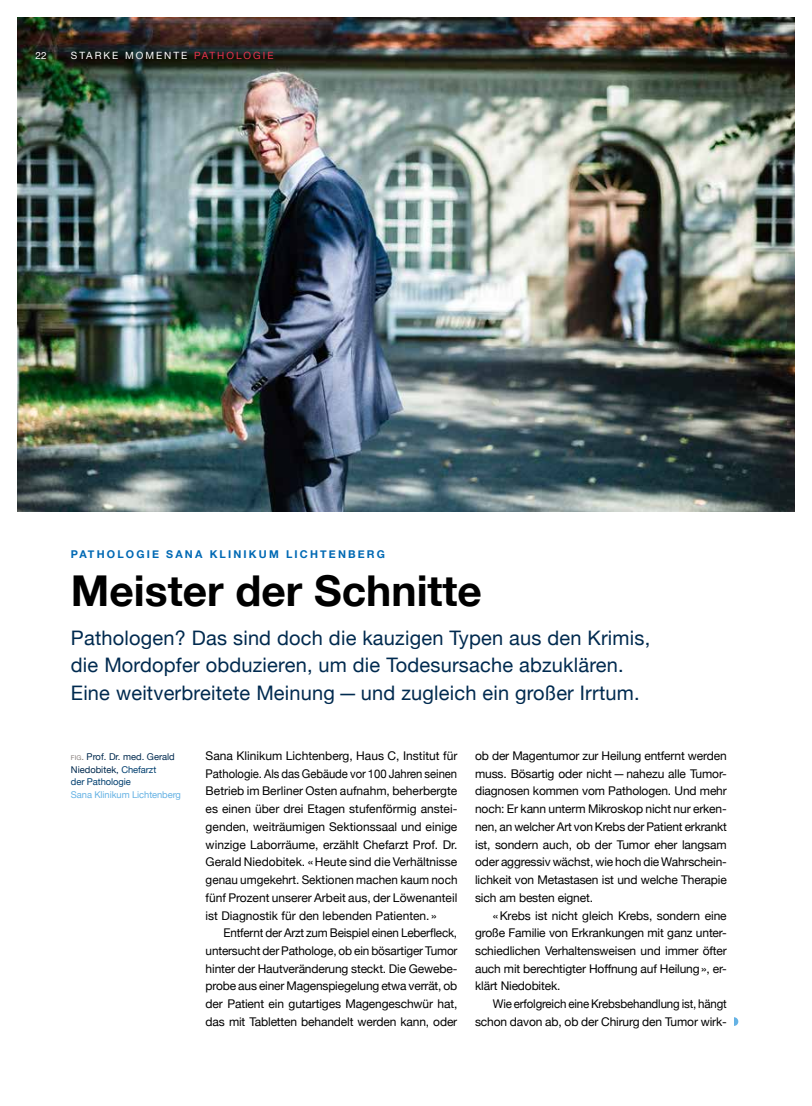
<style>
.page{position:relative;width:812px;height:1106px;background:#fff}
.page>*{position:absolute;margin:0;border:0;box-sizing:border-box;transform-origin:0 0}
.t1{font:700 42.5px "Helvetica Neue";color:#000}
.t2{font:20px/27.5px "Helvetica Neue";letter-spacing:.01em;color:#002a4f}
.t3{font:12px/17.8px "Helvetica Neue";letter-spacing:-.015em;color:#000;text-align:justify}
.t4{font:12px/17.8px "Helvetica Neue";letter-spacing:-.015em;color:#000;text-align:right;scale:.96 1}
.t5{font:700 10.75px "Helvetica Neue";letter-spacing:.2em;color:#0069b4}
.t6{font:10px "Helvetica Neue";letter-spacing:.2em;color:#fff}
.t7{font:9.38px/12.5px "Helvetica Neue";letter-spacing:-.005em;color:#002a4f}
.t8{font:9.38px "Helvetica Neue";letter-spacing:-.01em;color:#65b2e4}
.s1{color:#e7324b}
.s2{font-size:6.5px;color:#857c78}
.s3{color:#857c78}
.s4{color:#003f6f}
</style>
<div class="page">
<img style="left:18px;top:18px;width:776px;height:494px">
<svg style="left:734px;top:1017px;width:4px;height:8px"></svg>
<p class="t6" style="left:35px;top:48px;width:13px">22</p>
<p class="t6" style="left:71px;top:48px;width:204px">STARKE MOMENTE <span class="s1">PATHOLOGIE</span></p>
<p class="t5" style="left:71px;top:545px;width:315px">PATHOLOGIE SANA KLINIKUM LICHTENBERG</p>
<h1 class="t1" style="left:71px;top:558px;width:412px">Meister der Schnitte</h1>
<h2 class="t2" style="left:71px;top:625px;width:580px">Pathologen? Das sind doch die kauzigen Typen aus den Krimis, die Mordopfer obduzieren, um die Todesursache abzuklären.<br>Eine weitverbreitete Meinung—und zugleich ein großer Irrtum.</h2>
<p class="t7" style="left:71px;top:751px;width:105px"><span class="s2">fig</span><span class="s3">.</span> Prof. Dr. med. Gerald<br>Niedobitek, <span class="s4">Chefarzt<br>der Pathologie</span></p>
<p class="t8" style="left:71px;top:787px;width:111px">Sana Klinikum Lichtenberg</p>
<p class="t3" style="left:206px;top:747px;width:253px">Sana Klinikum Lichtenberg, Haus C, Institut für Pathologie. Als das Gebäude vor 100 Jahren seinen Betrieb im Berliner Osten aufnahm, beherbergte es einen über drei Etagen stufenförmig anstei&shy;genden, weiträumigen Sektionssaal und einige winzige Laborräume, erzählt Chefarzt Prof. Dr.<br>Gerald Niedobitek. «Heute sind die Verhältnisse genau umgekehrt. Sektionen machen kaum noch fünf Prozent unserer Arbeit aus, der Löwenanteil ist Diagnostik für den lebenden Patienten. »</p>
<p class="t3" style="left:206px;top:924px;width:253px;text-indent:18px">Entfernt der Arzt zum Beispiel einen Leberfleck, untersucht der Pathologe, ob ein bösartiger Tumor hinter der Hautveränderung steckt. Die Gewebe&shy;probe aus einer Magenspiegelung etwa verrät, ob der Patient ein gutartiges Magengeschwür hat, das mit Tabletten behandelt werden kann, oder</p>
<p class="t3" style="left:475px;top:747px;width:253px">ob der Magentumor zur Heilung entfernt werden muss. Bösartig oder nicht—nahezu alle Tumor&shy;diagnosen kommen vom Pathologen. Und mehr noch: Er kann unterm Mikroskop nicht nur erken&shy;nen, an welcher Art von Krebs der Patient erkrankt ist, sondern auch, ob der Tumor eher langsam oder aggressiv wächst, wie hoch die Wahrschein&shy;lichkeit von Metastasen ist und welche Therapie sich am besten eignet.</p>
<p class="t3" style="left:475px;top:907px;width:253px;text-indent:18px">«Krebs ist nicht gleich Krebs, sondern eine große Familie von Erkrankungen mit ganz unter&shy;schiedlichen Verhaltensweisen und immer öfter auch mit berechtigter Hoffnung auf Heilung», er&shy;klärt Niedobitek.</p>
<p class="t4" style="left:475px;top:995px;width:264px">Wie erfolgreich eine Krebsbehandlung ist, hängt schon davon ab, ob der Chirurg den Tumor wirk-</p>
</div>
